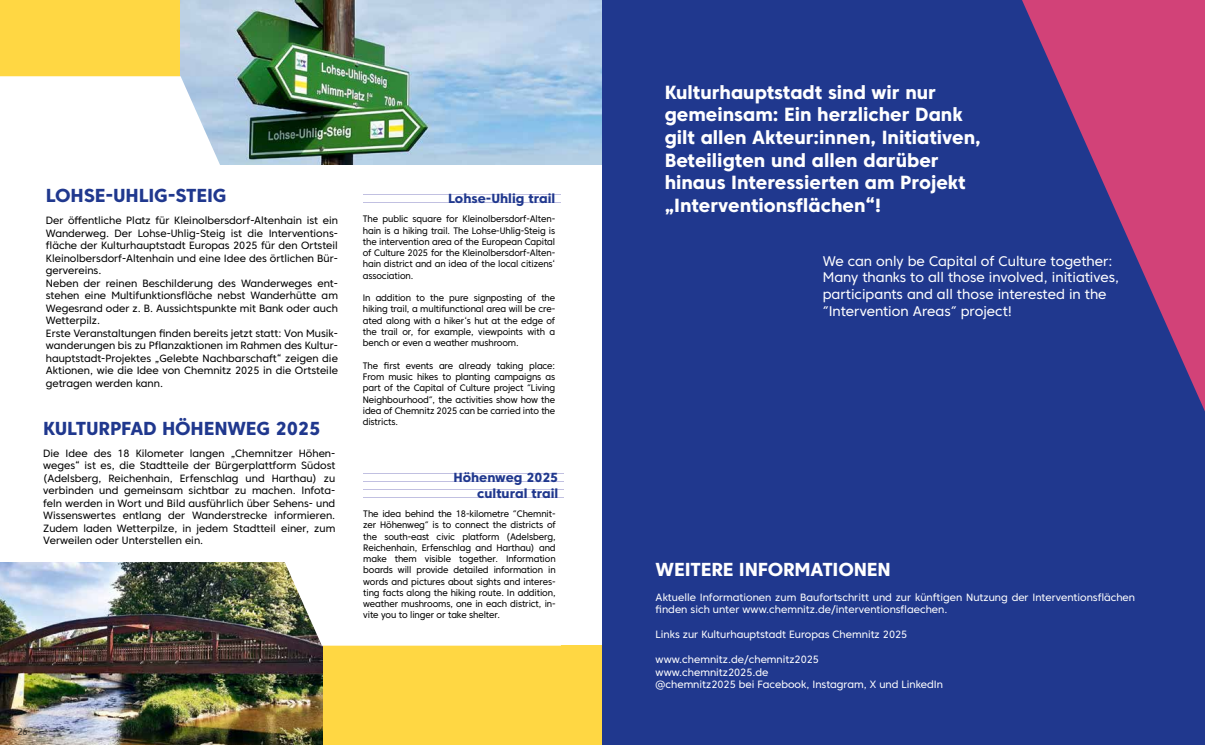
<style>
.page{position:relative;width:1205px;height:745px;background:#fff}
.page>*{position:absolute;margin:0;border:0;box-sizing:border-box;transform-origin:0 0}
.t1{font:800 19px/22.6px "Core Sans C 75";color:#fff}
.t2{font:800 18.75px "Core Sans C 75";letter-spacing:-.01em;color:#20388e}
.t3{font:800 18.75px "Core Sans C 75";letter-spacing:-.01em;color:#fff}
.t4{font:13.88px/16.6px "Core Sans C 45";color:#fff}
.t5{font:800 13.12px/15.8px "Core Sans C 75";color:#20388e;text-align:right}
.t6{font:10.5px/12.5px "Core Sans C 45";color:#000}
.t7{font:10.5px/12.5px "Core Sans C 45";color:#fff}
.t8{font:300 10px "DIN Pro";color:#000}
.t9{font:9.38px/11.2px "Core Sans C 45";letter-spacing:-.01em;color:#000;text-align:justify;scale:.94 1}
</style>
<div class="page">
<div style="left:0;top:0;width:263px;height:165px;background:#ffd743"></div>
<img style="left:181px;top:0;width:421px;height:165px">
<svg style="left:0;top:76px;width:225px;height:89px;background:#f6f9fb"></svg>
<div style="left:76px;top:645px;width:530px;height:99px;background:#ffd743"></div>
<img style="left:0;top:562px;width:322px;height:182px">
<img style="left:277px;top:562px;width:45px;height:83px">
<div style="left:602px;top:0;width:603px;height:744px;background:#20388e"></div>
<svg style="left:1022px;top:0;width:183px;height:411px"></svg>
<hr style="left:363px;top:194px;width:197px;height:1px;background:#c1c0e1">
<hr style="left:363px;top:202px;width:197px;height:1px;background:#c1c0e1">
<hr style="left:363px;top:473px;width:201px;height:1px;background:#c1c0e1">
<hr style="left:363px;top:481px;width:201px;height:1px;background:#c1c0e1">
<hr style="left:363px;top:489px;width:201px;height:1px;background:#c1c0e1">
<hr style="left:363px;top:497px;width:201px;height:1px;background:#c1c0e1">
<h2 class="t2" style="left:46px;top:183px;width:182px">LOHSE-UHLIG-STEIG</h2>
<p class="t6" style="left:46px;top:214px;width:294px">Der öffentliche Platz für Kleinolbersdorf-Altenhain ist ein Wanderweg. Der Lohse-Uhlig-Steig ist die Interventions&shy;fläche der Kulturhauptstadt Europas 2025 für den Ortsteil Kleinolbersdorf-Altenhain und eine Idee des örtlichen Bür&shy;gervereins.<br>Neben der reinen Beschilderung des Wanderweges ent&shy;stehen eine Multifunktionsfläche nebst Wanderhütte am Wegesrand oder z. B. Aussichtspunkte mit Bank oder auch Wetterpilz.<br>Erste Veranstaltungen finden bereits jetzt statt: Von Musik&shy;wanderungen bis zu Pflanzaktionen im Rahmen des Kultur&shy;hauptstadt-Projektes „Gelebte Nachbarschaft“ zeigen die Aktionen, wie die Idee von Chemnitz 2025 in die Ortsteile getragen werden kann.</p>
<h2 class="t2" style="left:43px;top:416px;width:279px">KULTURPFAD HÖHENWEG 2025</h2>
<p class="t6" style="left:43px;top:446px;width:294px;text-align:justify">Die Idee des 18 Kilometer langen „Chemnitzer Höhen&shy;weges“ ist es, die Stadtteile der Bürgerplattform Südost (Adelsberg, Reichenhain, Erfenschlag und Harthau) zu verbinden und gemeinsam sichtbar zu machen. Infota&shy;feln werden in Wort und Bild ausführlich über Sehens- und Wissenswertes entlang der Wanderstrecke informieren.<br>Zudem laden Wetterpilze, in jedem Stadtteil einer, zum Verweilen oder Unterstellen ein.</p>
<h3 class="t5" style="left:448px;top:190px;width:109px">Lohse-Uhlig trail</h3>
<p class="t9" style="left:363px;top:213px;width:206px">The public square for Kleinolbersdorf-Alten&shy;hain is a hiking trail. The Lohse-Uhlig-Steig is the intervention area of the European Capital of Culture 2025 for the Kleinolbersdorf-Alten&shy;hain district and an idea of the local citizens‘ association.</p>
<p class="t9" style="left:363px;top:292px;width:206px">In addition to the pure signposting of the hiking trail, a multifunctional area will be cre&shy;ated along with a hiker‘s hut at the edge of the trail or, for example, viewpoints with a bench or even a weather mushroom.</p>
<p class="t9" style="left:363px;top:359px;width:206px">The first events are already taking place:<br>From music hikes to planting campaigns as part of the Capital of Culture project ″Living Neighbourhood″, the activities show how the idea of Chemnitz 2025 can be carried into the districts.</p>
<h3 class="t5" style="left:453px;top:469px;width:106px">Höhenweg 2025 cultural trail</h3>
<p class="t9" style="left:363px;top:507px;width:206px">The idea behind the 18-kilometre ″Chemnit&shy;zer Höhenweg″ is to connect the districts of the south-east civic platform (Adelsberg, Reichenhain, Erfenschlag and Harthau) and make them visible together. Information boards will provide detailed information in words and pictures about sights and interes&shy;ting facts along the hiking route. In addition, weather mushrooms, one in each district, in&shy;vite you to linger or take shelter.</p>
<p class="t8" style="left:17px;top:724px;width:12px">26</p>
<h1 class="t1" style="left:665px;top:80px;width:318px">Kulturhauptstadt sind wir nur gemeinsam: Ein herzlicher Dank gilt allen Akteur:innen, Initiativen,<br>Beteiligten und allen darüber hinaus Interessierten am Projekt „Interventionsflächen“!</h1>
<h3 class="t4" style="left:823px;top:252px;width:298px">We can only be Capital of Culture together:<br>Many thanks to all those involved, initiatives, participants and all those interested in the ″Intervention Areas″ project!</h3>
<h2 class="t3" style="left:656px;top:557px;width:237px">WEITERE INFORMATIONEN</h2>
<p class="t7" style="left:656px;top:590px;width:481px">Aktuelle Informationen zum Baufortschritt und zur künftigen Nutzung der Interventionsflächen finden sich unter www.chemnitz.de/interventionsflaechen.</p>
<p class="t7" style="left:656px;top:627px;width:253px">Links zur Kulturhauptstadt Europas Chemnitz 2025</p>
<p class="t7" style="left:656px;top:652px;width:289px">www.chemnitz.de/chemnitz2025<br>www.chemnitz2025.de<br>@chemnitz2025 bei Facebook, Instagram, X und LinkedIn</p>
</div>
